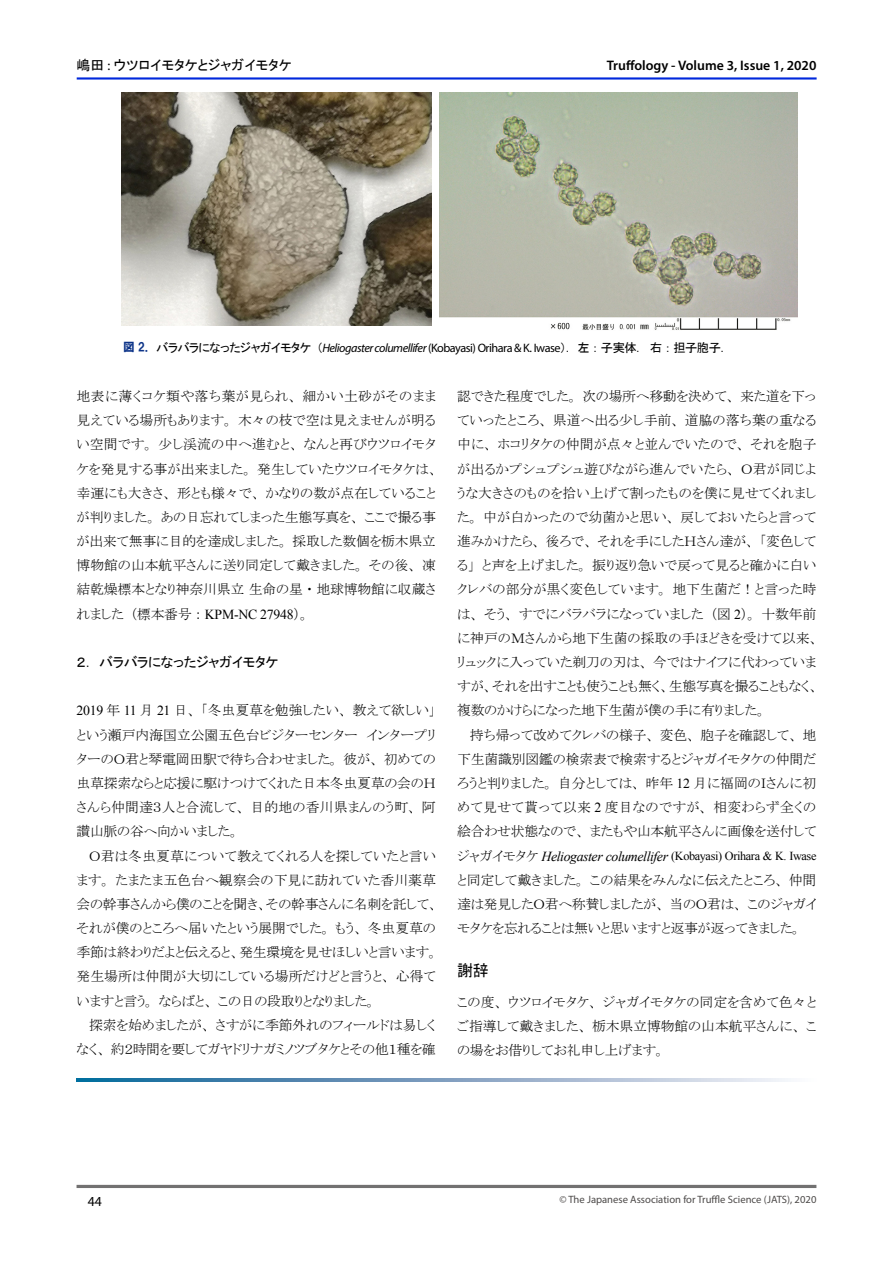
<style>
.page{position:relative;width:893px;height:1263px;background:#fff}
.page>*{position:absolute;margin:0;border:0;box-sizing:border-box;transform-origin:0 0}
.t1{font:15.9px "MS P Gothic";color:#000}
.t2{font:13.8px/24.2px "MS P Mincho";letter-spacing:-.005em;color:#000;text-align:justify}
.t3{font:600 13.8px "Myriad Pro";color:#000}
.t4{font:italic 13.8px "Times New Roman";letter-spacing:-.03em;color:#000}
.t5{font:13.8px "Times New Roman";letter-spacing:-.02em;color:#000}
.t6{font:13.8px "MS P Gothic";color:#000}
.t7{font:13.8px "MS P Gothic";letter-spacing:-.02em;color:#000}
.t8{font:13.8px "Myriad Pro";color:#000}
.t9{font:12.15px "Myriad Pro";letter-spacing:-.04em;color:#000}
.t10{font:12.15px "Times New Roman";letter-spacing:-.03em;color:#000}
.t11{font:12.15px "MS P Gothic";letter-spacing:-.04em;color:#000}
.t12{font:10.65px "Myriad Pro";color:#4c4948}
.s1{font-family:"Myriad Pro"}
.s2{font-family:"HGP Soei Kakugothic UB";font-size:11.7px;color:#0c3388}
.s3{font-family:"MS P Gothic"}
.s4{font-style:italic}
.s5{font-family:"MS P Mincho"}
.s6{font-family:"Times New Roman"}
.s7{font-family:"MS P Mincho";font-style:normal}
</style>
<div class="page">
<hr style="left:77px;top:77px;width:740px;height:3px;background:#0028dc">
<hr style="left:77px;top:1185px;width:739px;height:3px;background:#727171">
<img style="left:122px;top:93px;width:310px;height:232px">
<img style="left:440px;top:92px;width:357px;height:238px">
<svg style="left:77px;top:1079px;width:714px;height:3px;background:#7da3c2"></svg>
<p class="t6" style="left:77px;top:59px;width:217px">嶋田 <span class="s1">:</span> ウツロイモタケとジャガイモタケ</p>
<p class="t3" style="left:607px;top:57px;width:211px">Truffology - Volume 3, Issue 1, 2020</p>
<p class="t11" style="left:123px;top:341px;width:189px"><span class="s2">図 2．</span>バラバラになったジャガイモタケ</p>
<p class="t9" style="left:317px;top:340px;width:329px"><span class="s3">（</span><span class="s4">Heliogaster columellifer</span> (Kobayasi) Orihara &amp; .K Iwase <span class="s3">．） 左：子実体．</span></p>
<p class="t11" style="left:650px;top:341px;width:80px">右：担子胞子．</p>
<p class="t2" style="left:77px;top:384px;width:363px;text-align:left">地表に薄くコケ類や落ち葉が見られ、細かい土砂がそのまま見えている場所もあります。木々の枝で空は見えませんが明るい空間です。少し渓流の中へ進むと、なんと再びウツロイモタケを発見する事が出来ました。発生していたウツロイモタケは、幸運にも大きさ、形とも様々で、かなりの数が点在していることが判りました。あの日忘れてしまった生態写真を、ここで撮る事が出来て無事に目的を達成しました。採取した数個を栃木県立博物館の山本航平さんに送り同定して戴きました。その後、凍結乾燥標本となり神奈川県立生命の星・地球博物館に収蔵さ</p>
<p class="t5" style="left:131px;top:604px;width:180px"><span class="s5">（標本番号：</span> KPM-NC 27948 <span class="s5">。(</span></p>
<p class="t2" style="left:77px;top:602px;width:49px">れました</p>
<p class="t7" style="left:77px;top:655px;width:203px">２．バラバラになったジャガイモタケ</p>
<p class="t2" style="left:77px;top:698px;width:361px"><span class="s6">2019</span> 年 <span class="s6">11</span> 月 <span class="s6">21</span> 日、「冬虫夏草を勉強したい、教えて欲しい「という瀬戸内海国立公園五色台ビジターセンター　インタープリターのＯ君と琴電岡田駅で待ち合わせました。彼が、初めての虫草探索ならと応援に駆けつけてくれた日本冬虫夏草の会のＨさんら仲間達３人と合流して、目的地の香川県まんのう町、阿讃山脈の谷へ向かいました。</p>
<p class="t2" style="left:77px;top:843px;width:363px;text-align:left;text-indent:13px">Ｏ君は冬虫夏草について教えてくれる人を探していたと言います。たまたま五色台へ観察会の下見に訪れていた香川薬草会の幹事さんから僕のことを聞き、その幹事さんに名刺を託して、それが僕のところへ届いたという展開でした。もう、冬虫夏草の季節は終わりだよと伝えると、発生環境を見せほしいと言います。発生場所は仲間が大切にしている場所だけどと言うと、心得ていますと言う。ならばと、この日の段取りとなりました。</p>
<p class="t2" style="left:77px;top:1013px;width:361px;text-align:right">探索を始めましたが、さすがに季節外れのフィールドは易しくなく、約２時間を要してガヤドリナガミノツブタケとその他１種を確</p>
<p class="t2" style="left:457px;top:384px;width:361px;text-align:right">認できた程度でした。次の場所へ移動を決めて、来た道を下っていったところ、県道へ出る少し手前、道脇の落ち葉の重なる中に、ホコリタケの仲間が点々と並んでいたので、それを胞子が出るかプシュプシュ遊びながら進んでいたら、Ｏ君が同じような大きさのものを拾い上げて割ったものを僕に見せてくれました。中が白かったので幼菌かと思い、戻しておいたらと言って進みかけたら、後ろで、それを手にしたＨさん達が、「変色してと声を上げました。振り返り急いで戻って見ると確かに白い</p>
<p class="t2" style="left:457px;top:553px;width:19px">る」</p>
<p class="t2" style="left:457px;top:577px;width:361px">クレバの部分が黒く変色しています。地下生菌だ！と言った時</p>
<p class="t2" style="left:710px;top:602px;width:108px">図（ <span class="s6">2</span>）。十数年前</p>
<p class="t2" style="left:457px;top:602px;width:363px;text-align:left">は、そう、すでにバラバラになっていました<br>に神戸のＭさんから地下生菌の採取の手ほどきを受けて以来、リュックに入っていた剃刀の刃は、今ではナイフに代わっていますが、それを出すことも使うことも無く、生態写真を撮ることもなく、複数のかけらになった地下生菌が僕の手に有りました。</p>
<p class="t2" style="left:457px;top:722px;width:361px;text-indent:13px">持ち帰って改めてクレバの様子、変色、胞子を確認して、地下生菌識別図鑑の検索表で検索するとジャガイモタケの仲間だろうと判りました。自分としては、昨年 <span class="s6">12</span> 月に福岡のＩさんに初めて見せて貰って以来 <span class="s6">2</span> 度目なのですが、相変わらず全くの絵合わせ状態なので、またもや山本航平さんに画像を送付して</p>
<p class="t10" style="left:671px;top:847px;width:147px">(Kobayasi) Orihara &amp; K. Iwase</p>
<p class="t4" style="left:457px;top:846px;width:212px"><span class="s7">ジャガイモタケ</span> Heliogaster columellifer</p>
<p class="t2" style="left:457px;top:868px;width:361px">と同定して戴きました。この結果をみんなに伝えたところ、仲間達は発見したＯ君へ称賛しましたが、当のＯ君は、このジャガイモタケを忘れることは無いと思いますと返事が返ってきました。</p>
<p class="t1" style="left:457px;top:962px;width:33px">謝辞</p>
<p class="t2" style="left:457px;top:990px;width:361px">この度、ウツロイモタケ、ジャガイモタケの同定を含めて色々とご指導して戴きました、栃木県立博物館の山本航平さんに、この場をお借りしてお礼申し上げます。</p>
<p class="t8" style="left:88px;top:1193px;width:16px">44</p>
<p class="t12" style="left:559px;top:1193px;width:154px">© The Japanese Association for Tru</p>
<p class="t12" style="left:720px;top:1193px;width:98px">e Science (JATS ,( 2020</p>
</div>
